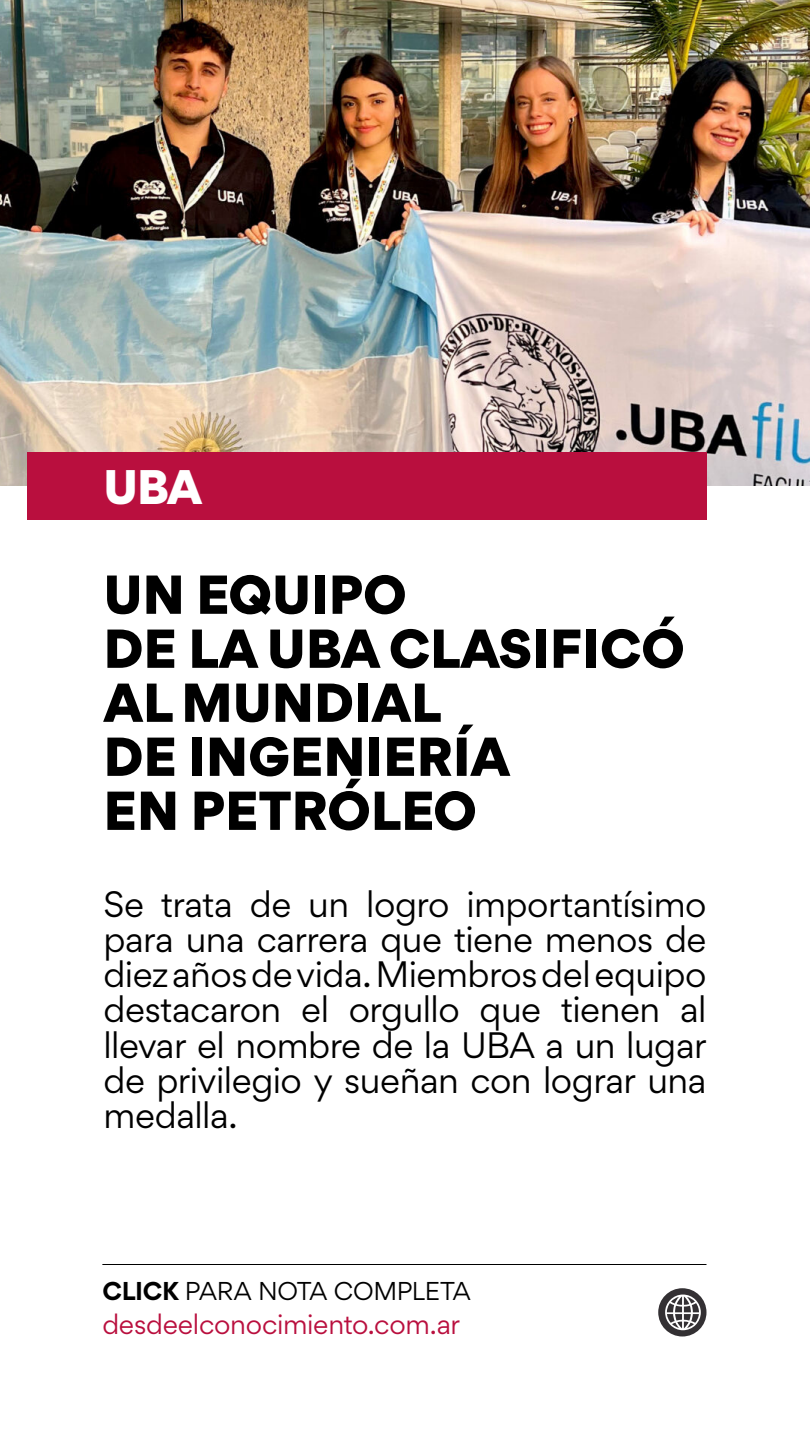
<style>
.page{position:relative;width:810px;height:1440px;background:#fff}
.page>*{position:absolute;margin:0;border:0;box-sizing:border-box;transform-origin:0 0}
.t1{font:900 52.5px/54px "Gordita";color:#000}
.t2{font:900 46.5px "Gordita";color:#fff}
.t3{font:35.25px/35.2px "Gordita";letter-spacing:-.015em;color:#000;text-align:justify}
.t4{font:27px "Gordita";letter-spacing:-.01em;color:#b90f3e}
.t5{font:24.75px "Gordita";letter-spacing:-.015em;color:#000}
.s1{font-weight:700}
</style>
<div class="page">
<img style="left:0;top:0;width:810px;height:486px">
<div style="left:27px;top:452px;width:679px;height:68px;background:#b90f3e"></div>
<div style="left:658px;top:1288px;width:48px;height:49px;background:#333033;border-radius:50%"></div>
<svg style="left:665px;top:1295px;width:36px;height:35px"></svg>
<hr style="left:102px;top:1264px;width:604px;height:1px;background:#000">
<h2 class="t2" style="left:104px;top:451px;width:100px">UBA</h2>
<h1 class="t1" style="left:104px;top:567px;width:583px">UN EQUIPO<br>DE LA UBA CLASIFICÓ<br>AL MUNDIAL<br>DE INGENIERÍA<br>EN PETRÓLEO</h1>
<p class="t3" style="left:104px;top:886px;width:605px">Se trata de un logro importantísimo para una carrera que tiene menos de diez años de vida. Miembros del equipo destacaron el orgullo que tienen al llevar el nombre de la UBA a un lugar de privilegio y sueñan con lograr una medalla.</p>
<p class="t5" style="left:102px;top:1275px;width:370px"><span class="s1">CLICK</span> PARA NOTA COMPLETA</p>
<p class="t4" style="left:102px;top:1306px;width:359px">desdeelconocimiento.com.ar</p>
</div>
